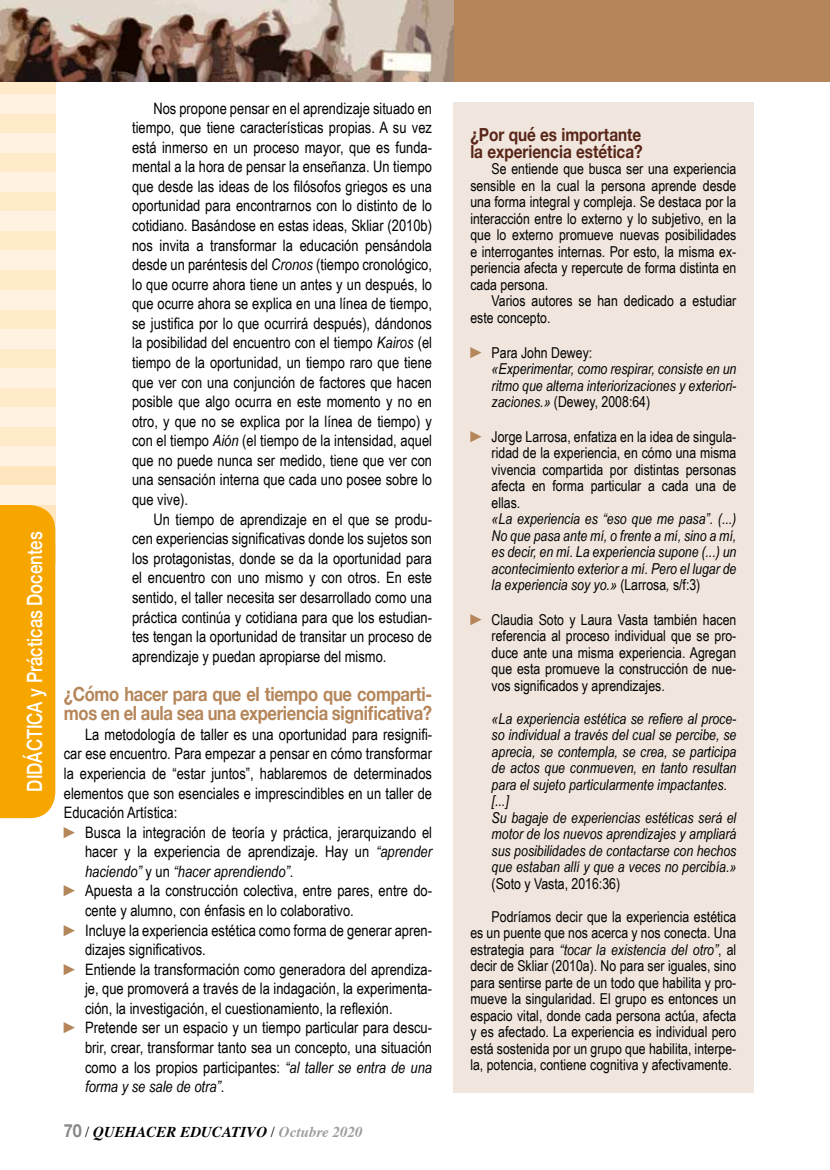
<style>
.page{position:relative;width:830px;height:1170px;background:#fff}
.page>*{position:absolute;margin:0;border:0;box-sizing:border-box;transform-origin:0 0}
.t1{font:500 21px "Helvetica Neue";color:#fff;scale:.8 1}
.t2{font:700 19.5px/19.5px "Helvetica Neue";letter-spacing:-.02em;color:#b5865a;scale:.85 1}
.t3{font:700 18px/16.5px "Helvetica Neue";color:#582518;scale:.85 1}
.t4{font:15.75px/19.5px "Arial Narrow";color:#000;text-align:justify}
.t5{font:italic 15.75px "Arial Narrow";color:#000}
.t6{font:15px/16.5px "Arial Narrow";color:#000;text-align:justify}
.t7{font:italic 15px/16.5px "Arial Narrow";color:#000}
.t8{font:italic 700 15px "Times";color:#000}
.s1{font-style:italic}
.s2{font-weight:700;color:#b5865a}
.s3{font-style:normal}
.s4{font-family:"Helvetica Neue";font-style:normal;font-size:18px;color:#878787}
.s5{font-weight:400;font-style:normal}
.s6{color:#9d9d9c}
.s7{font-weight:700;font-style:normal;font-size:15.75px;color:#b5865a}
.s8{font-weight:700;font-size:15.75px;color:#b5865a}
</style>
<div class="page">
<div style="left:0;top:74px;width:55px;height:20px;background:#ffeaca"></div>
<div style="left:0;top:153px;width:55px;height:19px;background:#ffeaca"></div>
<div style="left:0;top:270px;width:55px;height:20px;background:#ffeaca"></div>
<div style="left:0;top:387px;width:55px;height:20px;background:#ffeaca"></div>
<div style="left:0;top:114px;width:55px;height:19px;background:#ffeaca"></div>
<div style="left:0;top:231px;width:55px;height:19px;background:#ffeaca"></div>
<div style="left:0;top:348px;width:55px;height:20px;background:#ffeaca"></div>
<div style="left:0;top:192px;width:55px;height:19px;background:#ffeaca"></div>
<div style="left:0;top:309px;width:55px;height:20px;background:#ffeaca"></div>
<div style="left:0;top:426px;width:55px;height:20px;background:#ffeaca"></div>
<div style="left:0;top:466px;width:55px;height:19px;background:#fee5be"></div>
<div style="left:0;top:94px;width:55px;height:20px;background:#fff2e0"></div>
<div style="left:0;top:172px;width:55px;height:20px;background:#fff2e0"></div>
<div style="left:0;top:290px;width:55px;height:19px;background:#fff2e0"></div>
<div style="left:0;top:407px;width:55px;height:19px;background:#fff2e0"></div>
<div style="left:0;top:133px;width:55px;height:20px;background:#fff2e0"></div>
<div style="left:0;top:250px;width:55px;height:20px;background:#fff2e0"></div>
<div style="left:0;top:368px;width:55px;height:19px;background:#fff2e0"></div>
<div style="left:0;top:211px;width:55px;height:20px;background:#fff2e0"></div>
<div style="left:0;top:329px;width:55px;height:19px;background:#fff2e0"></div>
<div style="left:0;top:446px;width:55px;height:20px;background:#fff2e0"></div>
<div style="left:0;top:485px;width:55px;height:20px;background:#fff2e0"></div>
<div style="left:0;top:505px;width:55px;height:313px;background:#f7a600"></div>
<div style="left:453px;top:102px;width:300px;height:989px;background:#f0e6dd"></div>
<div style="left:0;top:0;width:829px;height:82px;background:#b5865a"></div>
<img style="left:0;top:0;width:453px;height:82px">
<h1 class="t1" style="left:18px;top:791px;width:326px;rotate:-90deg">DIDÁCTICA y Prácticas Docentes</h1>
<p class="t4" style="left:132px;top:98px;width:301px;text-indent:21px">Nos propone pensar en el aprendizaje situado en tiempo, que tiene características propias. A su vez está inmerso en un proceso mayor, que es funda&shy;mental a la hora de pensar la enseñanza. Un tiempo que desde las ideas de los filósofos griegos es una oportunidad para encontrarnos con lo distinto de lo cotidiano. Basándose en estas ideas, Skliar (2010b) nos invita a transformar la educación pensándola desde un paréntesis del <span class="s1">Cronos</span> (tiempo cronológico, lo que ocurre ahora tiene un antes y un después, lo que ocurre ahora se explica en una línea de tiempo, se justifica por lo que ocurrirá después), dándonos la posibilidad del encuentro con el tiempo <span class="s1">Kairos</span> (el tiempo de la oportunidad, un tiempo raro que tiene que ver con una conjunción de factores que hacen posible que algo ocurra en este momento y no en otro, y que no se explica por la línea de tiempo) y con el tiempo <span class="s1">Aión</span> (el tiempo de la intensidad, aquel que no puede nunca ser medido, tiene que ver con una sensación interna que cada uno posee sobre lo que vive).</p>
<p class="t4" style="left:132px;top:508px;width:301px;text-indent:21px">Un tiempo de aprendizaje en el que se produ&shy;cen experiencias significativas donde los sujetos son los protagonistas, donde se da la oportunidad para el encuentro con uno mismo y con otros. En este sentido, el taller necesita ser desarrollado como una práctica continúa y cotidiana para que los estudian&shy;tes tengan la oportunidad de transitar un proceso de aprendizaje y puedan apropiarse del mismo.</p>
<p class="t2" style="left:64px;top:684px;width:434px">¿Cómo hacer para que el tiempo que comparti&shy;mos en el aula sea una experiencia significativa?</p>
<p class="t4" style="left:85px;top:724px;width:348px">La metodología de taller es una oportunidad para resignifi-</p>
<p class="t4" style="left:64px;top:743px;width:369px">car ese encuentro. Para empezar a pensar en cómo transformar</p>
<p class="t4" style="left:64px;top:763px;width:369px">la experiencia de “estar juntos”, hablaremos de determinados</p>
<p class="t4" style="left:64px;top:782px;width:369px">elementos que son esenciales e imprescindibles en un taller de</p>
<p class="t4" style="left:64px;top:802px;width:115px">Educación Artística:</p>
<p class="t4" style="left:64px;top:821px;width:369px"><span class="s2">►</span> Busca la integración de teoría y práctica, jerarquizando el</p>
<p class="t4" style="left:85px;top:841px;width:348px">hacer y la experiencia de aprendizaje. Hay un <span class="s1">“aprender</span></p>
<p class="t5" style="left:85px;top:860px;width:210px">haciendo” <span class="s3">y un</span> “hacer aprendiendo”<span class="s3">.</span></p>
<p class="t4" style="left:64px;top:880px;width:369px"><span class="s2">►</span> Apuesta a la construcción colectiva, entre pares, entre do-</p>
<p class="t4" style="left:85px;top:900px;width:270px">cente y alumno, con énfasis en lo colaborativo.</p>
<p class="t4" style="left:64px;top:919px;width:369px"><span class="s2">►</span> Incluye la experiencia estética como forma de generar apren-</p>
<p class="t4" style="left:85px;top:939px;width:122px">dizajes significativos.</p>
<p class="t4" style="left:64px;top:958px;width:369px"><span class="s2">►</span> Entiende la transformación como generadora del aprendiza-</p>
<p class="t4" style="left:85px;top:978px;width:348px">je, que promoverá a través de la indagación, la experimenta-</p>
<p class="t4" style="left:85px;top:997px;width:309px">ción, la investigación, el cuestionamiento, la reflexión.</p>
<p class="t4" style="left:64px;top:1017px;width:369px"><span class="s2">►</span> Pretende ser un espacio y un tiempo particular para descu-</p>
<p class="t4" style="left:85px;top:1037px;width:348px">brir, crear, transformar tanto sea un concepto, una situación</p>
<p class="t4" style="left:85px;top:1056px;width:348px">como a los propios participantes: <span class="s1">“al taller se entra de una</span></p>
<p class="t5" style="left:85px;top:1075px;width:141px">forma y se sale de otra”<span class="s3">.</span></p>
<p class="t8" style="left:64px;top:1117px;width:300px"><span class="s4">70</span> <span class="s5">/</span> QUEHACER EDUCATIVO <span class="s5">/</span> <span class="s6">Octubre 2020</span></p>
<p class="t3" style="left:470px;top:127px;width:204px">¿Por qué es importante la experiencia estética?</p>
<p class="t6" style="left:470px;top:160px;width:267px;text-indent:21px">Se entiende que busca ser una experiencia sensible en la cual la persona aprende desde una forma integral y compleja. Se destaca por la interacción entre lo externo y lo subjetivo, en la que lo externo promueve nuevas posibilidades e interrogantes internas. Por esto, la misma ex&shy;periencia afecta y repercute de forma distinta en cada persona.</p>
<p class="t6" style="left:470px;top:292px;width:267px;text-indent:21px">Varios autores se han dedicado a estudiar este concepto.</p>
<p class="t7" style="left:491px;top:343px;width:246px;text-indent:-21px"><span class="s7">►</span> <span class="s3">Para John Dewey:<br></span>«Experimentar, como respirar, consiste en un ritmo que alterna interiorizaciones y exteriori&shy;zaciones.» <span class="s3">(Dewey, 2008:64)</span></p>
<p class="t6" style="left:491px;top:427px;width:246px;text-indent:-21px"><span class="s8">►</span> Jorge Larrosa, enfatiza en la idea de singula&shy;ridad de la experiencia, en cómo una misma vivencia compartida por distintas personas afecta en forma particular a cada una de ellas.</p>
<p class="t7" style="left:491px;top:510px;width:246px;text-align:justify">«La experiencia es “eso que me pasa”. (...)<br>No que pasa ante mí, o frente a mí, sino a mí, es decir, en mí. La experiencia supone (...) un acontecimiento exterior a mí. Pero el lugar de la experiencia soy yo.» <span class="s3">(Larrosa</span>, <span class="s3">s/f:3)</span></p>
<p class="t6" style="left:491px;top:610px;width:246px;text-indent:-21px"><span class="s8">►</span> Claudia Soto y Laura Vasta también hacen referencia al proceso individual que se pro&shy;duce ante una misma experiencia. Agregan que esta promueve la construcción de nue&shy;vos significados y aprendizajes.</p>
<p class="t7" style="left:491px;top:709px;width:246px">«La experiencia estética se refiere al proce&shy;so individual a través del cual se percibe, se aprecia, se contempla, se crea, se participa de actos que conmueven, en tanto resultan para el sujeto particularmente impactantes. [...]<br>Su bagaje de experiencias estéticas será el motor de los nuevos aprendizajes y ampliará sus posibilidades de contactarse con hechos que estaban allí y que a veces no percibía.»</p>
<p class="t6" style="left:491px;top:874px;width:130px">(Soto y Vasta, 2016:36)</p>
<p class="t6" style="left:470px;top:907px;width:267px;text-indent:21px">Podríamos decir que la experiencia estética es un puente que nos acerca y nos conecta. Una estrategia para <span class="s1">“tocar la existencia del otro”</span>, al decir de Skliar (2010a). No para ser iguales, sino para sentirse parte de un todo que habilita y pro&shy;mueve la singularidad. El grupo es entonces un espacio vital, donde cada persona actúa, afecta y es afectado. La experiencia es individual pero está sostenida por un grupo que habilita, interpe&shy;la, potencia, contiene cognitiva y afectivamente.</p>
</div>
